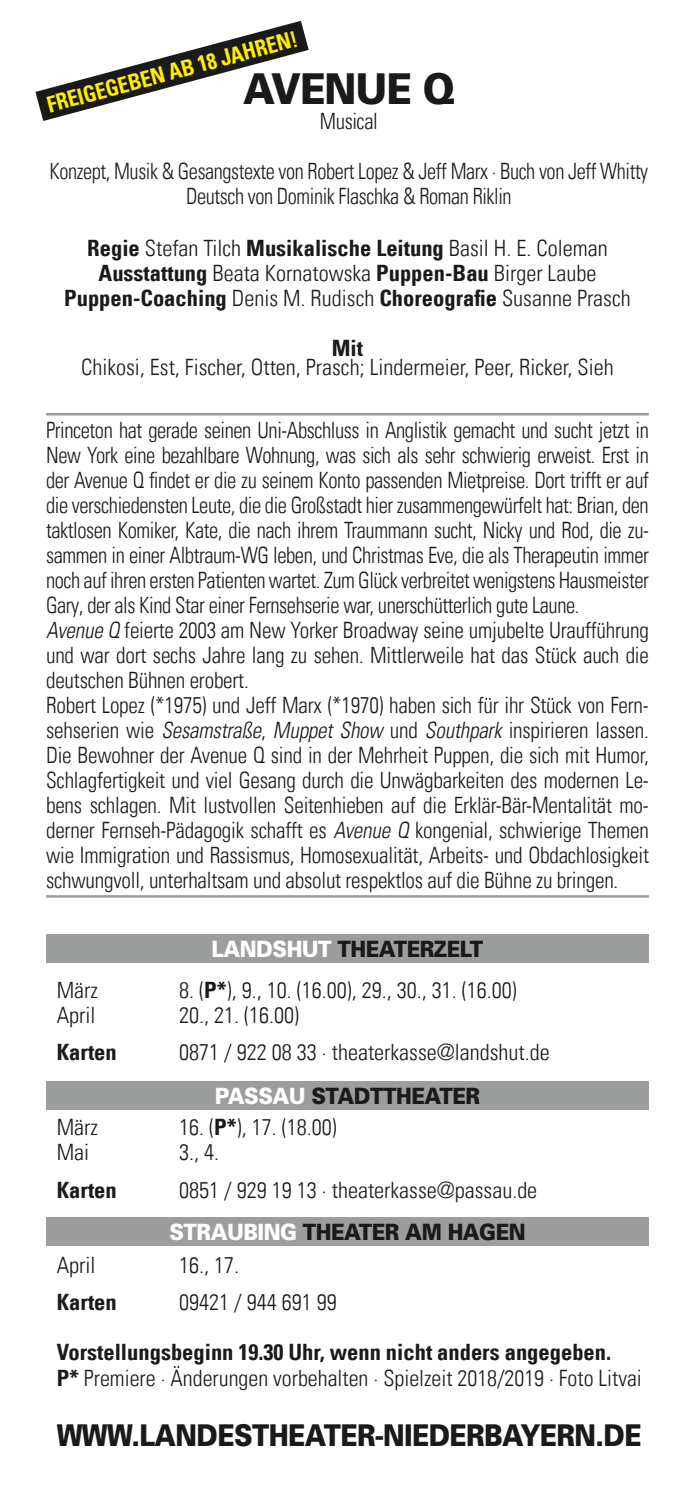
<style>
.page{position:relative;width:695px;height:1489px;background:#fff}
.page>*{position:absolute;margin:0;border:0;box-sizing:border-box;transform-origin:0 0}
.t1{font:900 42.5px "Univers";letter-spacing:-.025em;color:#1a1a18;scale:.9 1}
.t2{font:900 30px "Univers";letter-spacing:-.025em;color:#1a1a18;scale:.86 1}
.t3{font:22.5px/25px "Univers Com 47 Light Cond";letter-spacing:-.01em;color:#1a1a18;scale:.92 1}
.t4{font:22.5px/25px "Univers Com 47 Light Cond";letter-spacing:-.01em;color:#1a1a18;text-align:center}
.t5{font:22.5px "Univers Com 67 Bold Cond";color:#1a1a18}
.t6{font:22.5px/25px "Univers Com 47 Light Cond";letter-spacing:-.01em;color:#1a1a18;text-align:center;scale:.91 1}
.t7{font:900 22.5px "Univers";letter-spacing:-.025em;color:#1a1a18;scale:.9 1}
.t8{font:22.5px "Univers Com 67 Bold Cond";color:#ffed00;scale:.95 1}
.t9{font:22.5px "Univers Com 47 Light Cond";letter-spacing:-.01em;color:#1a1a18;scale:.93 1}
.s1{font-family:"Univers Com 67 Bold Cond"}
.s2{font-family:"Univers Com 47 Light Cond"}
.s3{font-style:italic}
.s4{color:#fff}
</style>
<div class="page">
<hr style="left:46px;top:413px;width:602px;height:2px;background:#9c9d9d">
<hr style="left:46px;top:895px;width:602px;height:2px;background:#9c9d9d">
<div style="left:46px;top:933px;width:602px;height:29px;background:#9c9d9d"></div>
<div style="left:46px;top:1081px;width:602px;height:28px;background:#9c9d9d"></div>
<div style="left:46px;top:1217px;width:602px;height:28px;background:#9c9d9d"></div>
<svg style="left:35px;top:21px;width:273px;height:100px"></svg>
<p class="t8" style="left:44px;top:92px;width:274px;rotate:-15deg">FREIGEGEBEN AB 18 JAHREN!</p>
<h1 class="t1" style="left:243px;top:63px;width:236px">AVENUE Q</h1>
<p class="t9" style="left:320px;top:108px;width:64px">Musical</p>
<p class="t6" style="left:50px;top:159px;width:659px">Konzept, Musik &amp; Gesangstexte von Robert Lopez &amp; Jeff Marx · Buch von Jeff Whitty<br>Deutsch von Dominik Flaschka &amp; Roman Riklin</p>
<p class="t4" style="left:87px;top:235px;width:521px"><span class="s1">Regie</span> Stefan Tilch <span class="s1">Musikalische Leitung</span> Basil H. E. Coleman<br><span class="s1">Ausstattung</span> Beata Kornatowska <span class="s1">Puppen-Bau</span> Birger Laube</p>
<p class="t5" style="left:64px;top:284px;width:568px">Puppen-Coaching <span class="s2">Denis M. Rudisch</span> Choreografie <span class="s2">Susanne Prasch</span></p>
<p class="t5" style="left:332px;top:334px;width:33px">Mit</p>
<p class="t4" style="left:81px;top:355px;width:534px">Chikosi, Est, Fischer, Otten, Prasch; Lindermeier, Peer, Ricker, Sieh</p>
<p class="t3" style="left:46px;top:417px;width:656px">Princeton hat gerade seinen Uni-Abschluss in Anglistik gemacht und sucht jetzt in New York eine bezahlbare Wohnung, was sich als sehr schwierig erweist. Erst in der Avenue Q findet er die zu seinem Konto passenden Mietpreise. Dort trifft er auf die verschiedensten Leute, die die Großstadt hier zusammengewürfelt hat: Brian, den taktlosen Komiker, Kate, die nach ihrem Traummann sucht, Nicky und Rod, die zu&shy;sammen in einer Albtraum-WG leben, und Christmas Eve, die als Therapeutin immer noch auf ihren ersten Patienten wartet. Zum Glück verbreitet wenigstens Hausmeister Gary, der als Kind Star einer Fernsehserie war, unerschütterlich gute Laune.<br><span class="s3">Avenue Q</span> feierte 2003 am New Yorker Broadway seine umjubelte Uraufführung und war dort sechs Jahre lang zu sehen. Mittlerweile hat das Stück auch die deutschen Bühnen erobert.<br>Robert Lopez (*1975) und Jeff Marx (*1970) haben sich für ihr Stück von Fern&shy;sehserien wie <span class="s3">Sesamstraße</span>, <span class="s3">Muppet Show</span> und <span class="s3">Southpark</span> inspirieren lassen.<br>Die Bewohner der Avenue Q sind in der Mehrheit Puppen, die sich mit Humor, Schlagfertigkeit und viel Gesang durch die Unwägbarkeiten des modernen Le&shy;bens schlagen. Mit lustvollen Seitenhieben auf die Erklär-Bär-Mentalität mo&shy;derner Fernseh-Pädagogik schafft es <span class="s3">Avenue Q</span> kongenial, schwierige Themen wie Immigration und Rassismus, Homosexualität, Arbeits- und Obdachlosigkeit schwungvoll, unterhaltsam und absolut respektlos auf die Bühne zu bringen.</p>
<p class="t7" style="left:211px;top:934px;width:303px"><span class="s4">LANDSHUT</span> THEATERZELT</p>
<p class="t4" style="left:57px;top:977px;width:43px">März</p>
<p class="t4" style="left:179px;top:977px;width:339px">8. (<span class="s1">P*</span>), 9., 10. (16.00), 29., 30., 31. (16.00)</p>
<p class="t4" style="left:57px;top:1002px;width:40px">April</p>
<p class="t4" style="left:179px;top:1002px;width:121px">20., 21. (16.00)</p>
<p class="t5" style="left:57px;top:1038px;width:62px">Karten</p>
<p class="t4" style="left:179px;top:1039px;width:372px">0871 / 922 08 33 · theaterkasse@landshut.de</p>
<p class="t7" style="left:215px;top:1081px;width:296px"><span class="s4">PASSAU</span> STADTTHEATER</p>
<p class="t4" style="left:57px;top:1114px;width:43px">März</p>
<p class="t4" style="left:179px;top:1114px;width:159px">16. (<span class="s1">P*</span>), 17. (18.00)</p>
<p class="t4" style="left:57px;top:1139px;width:34px">Mai</p>
<p class="t4" style="left:179px;top:1139px;width:41px">3., 4.</p>
<p class="t5" style="left:57px;top:1175px;width:62px">Karten</p>
<p class="t4" style="left:179px;top:1177px;width:359px">0851 / 929 19 13 · theaterkasse@passau.de</p>
<p class="t7" style="left:169px;top:1218px;width:397px"><span class="s4">STRAUBING</span> THEATER AM HAGEN</p>
<p class="t4" style="left:57px;top:1252px;width:40px">April</p>
<p class="t4" style="left:179px;top:1252px;width:61px">16., 17.</p>
<p class="t5" style="left:57px;top:1288px;width:62px">Karten</p>
<p class="t4" style="left:179px;top:1289px;width:159px">09421 / 944 691 99</p>
<p class="t5" style="left:57px;top:1338px;width:555px">Vorstellungsbeginn 19.30 Uhr, wenn nicht anders angegeben.</p>
<p class="t4" style="left:57px;top:1364px;width:586px"><span class="s1">P*</span> Premiere · Änderungen vorbehalten · Spielzeit 2018/2019 · Foto Litvai</p>
<h2 class="t2" style="left:57px;top:1415px;width:681px">WWW.LANDESTHEATER-NIEDERBAYERN.DE</h2>
</div>
